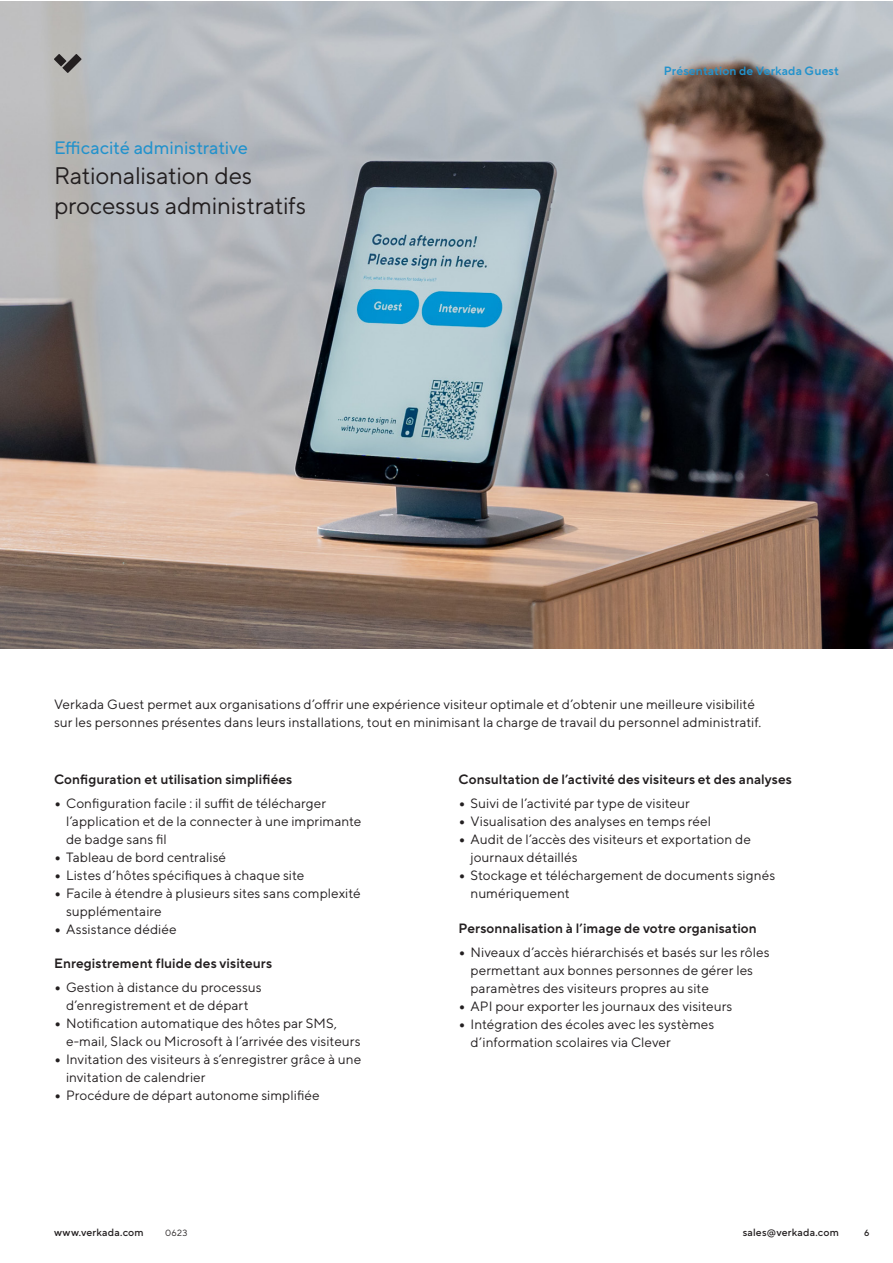
<style>
.page{position:relative;width:893px;height:1263px;background:#fff}
.page>*{position:absolute;margin:0;border:0;box-sizing:border-box;transform-origin:0 0}
.Level_1-Headlines-Ti{font:24px/30px "TT Norms Pro";letter-spacing:-.01em;color:#231f20}
.Level_2-Subtitles-Se{font:18px "TT Norms Pro";letter-spacing:-.005em;color:#2292cc}
.Level_4-_Body_Paragr{font:13.5px/18px "TT Norms Pro";letter-spacing:.01em;color:#231f20}
.Bullet_Title_Bold{font:600 13.5px "TT Norms Pro";letter-spacing:.005em;color:#231f20}
.t1{font:600 12px "TT Norms Pro";letter-spacing:.01em;color:#2292cc}
.t2{font:500 10.5px "TT Norms Pro";letter-spacing:.02em;color:#231f20}
.t3{font:9px "TT Norms Pro";color:#231f20}
.t4{font:500 9px "TT Norms Pro";color:#231f20}
.s1{font-weight:900}
</style>
<div class="page">
<img style="left:0;top:1px;width:893px;height:647px">
<svg style="left:54px;top:54px;width:28px;height:19px"></svg>
<p class="Level_2-Subtitles-Se" style="left:54px;top:135px;width:196px">Efficacité administrative</p>
<p class="Level_1-Headlines-Ti" style="left:54px;top:159px;width:254px">Rationalisation des processus administratifs</p>
<p class="t1" style="left:664px;top:62px;width:177px">Présentation de Verkada Guest</p>
<p class="Level_4-_Body_Paragr" style="left:54px;top:694px;width:709px">Verkada Guest permet aux organisations d’offrir une expérience visiteur optimale et d’obtenir une meilleure visibilité sur les personnes présentes dans leurs installations, tout en minimisant la charge de travail du personnel administratif.</p>
<p class="Bullet_Title_Bold" style="left:458px;top:769px;width:335px">Consultation de l’activité des visiteurs et des analyses</p>
<p class="Level_4-_Body_Paragr" style="left:458px;top:793px;width:233px"><span class="s1">•</span> Suivi de l’activité par type de visiteur</p>
<p class="Level_4-_Body_Paragr" style="left:458px;top:811px;width:254px"><span class="s1">•</span> Visualisation des analyses en temps réel</p>
<p class="Level_4-_Body_Paragr" style="left:470px;top:829px;width:282px;text-indent:-12px"><span class="s1">•</span> Audit de l’accès des visiteurs et exportation de journaux détaillés</p>
<p class="Level_4-_Body_Paragr" style="left:470px;top:865px;width:306px;text-indent:-12px"><span class="s1">•</span> Stockage et téléchargement de documents signés numériquement</p>
<p class="Bullet_Title_Bold" style="left:54px;top:769px;width:240px">Configuration et utilisation simplifiées</p>
<p class="Level_4-_Body_Paragr" style="left:66px;top:793px;width:297px;text-indent:-12px"><span class="s1">•</span> Configuration facile : il suffit de télécharger l’application et de la connecter à une imprimante de badge sans fil</p>
<p class="Level_4-_Body_Paragr" style="left:54px;top:847px;width:174px"><span class="s1">•</span> Tableau de bord centralisé</p>
<p class="Level_4-_Body_Paragr" style="left:54px;top:865px;width:252px"><span class="s1">•</span> Listes d’hôtes spécifiques à chaque site</p>
<p class="Level_4-_Body_Paragr" style="left:66px;top:883px;width:296px;text-indent:-12px"><span class="s1">•</span> Facile à étendre à plusieurs sites sans complexité supplémentaire</p>
<p class="Level_4-_Body_Paragr" style="left:54px;top:919px;width:124px"><span class="s1">•</span> Assistance dédiée</p>
<p class="Bullet_Title_Bold" style="left:458px;top:919px;width:300px">Personnalisation à l’image de votre organisation</p>
<p class="Level_4-_Body_Paragr" style="left:470px;top:942px;width:301px;text-indent:-12px"><span class="s1">•</span> Niveaux d’accès hiérarchisés et basés sur les rôles permettant aux bonnes personnes de gérer les paramètres des visiteurs propres au site</p>
<p class="Level_4-_Body_Paragr" style="left:458px;top:996px;width:275px"><span class="s1">•</span> API pour exporter les journaux des visiteurs</p>
<p class="Level_4-_Body_Paragr" style="left:470px;top:1014px;width:245px;text-indent:-12px"><span class="s1">•</span> Intégration des écoles avec les systèmes d’information scolaires via Clever</p>
<p class="Bullet_Title_Bold" style="left:54px;top:954px;width:220px">Enregistrement fluide des visiteurs</p>
<p class="Level_4-_Body_Paragr" style="left:54px;top:977px;width:209px;text-align:center"><span class="s1">•</span> Gestion à distance du processus d’enregistrement et de départ</p>
<p class="Level_4-_Body_Paragr" style="left:66px;top:1013px;width:296px;text-indent:-12px"><span class="s1">•</span> Notification automatique des hôtes par SMS, e-mail, Slack ou Microsoft à l’arrivée des visiteurs</p>
<p class="Level_4-_Body_Paragr" style="left:66px;top:1049px;width:297px;text-indent:-12px"><span class="s1">•</span> Invitation des visiteurs à s’enregistrer grâce à une invitation de calendrier</p>
<p class="Level_4-_Body_Paragr" style="left:54px;top:1085px;width:267px"><span class="s1">•</span> Procédure de départ autonome simplifiée</p>
<p class="t2" style="left:54px;top:1224px;width:91px">www.verkada.com</p>
<p class="t3" style="left:165px;top:1226px;width:24px">0623</p>
<p class="t2" style="left:743px;top:1224px;width:98px">sales@verkada.com</p>
<p class="t4" style="left:864px;top:1226px;width:7px">6</p>
</div>
